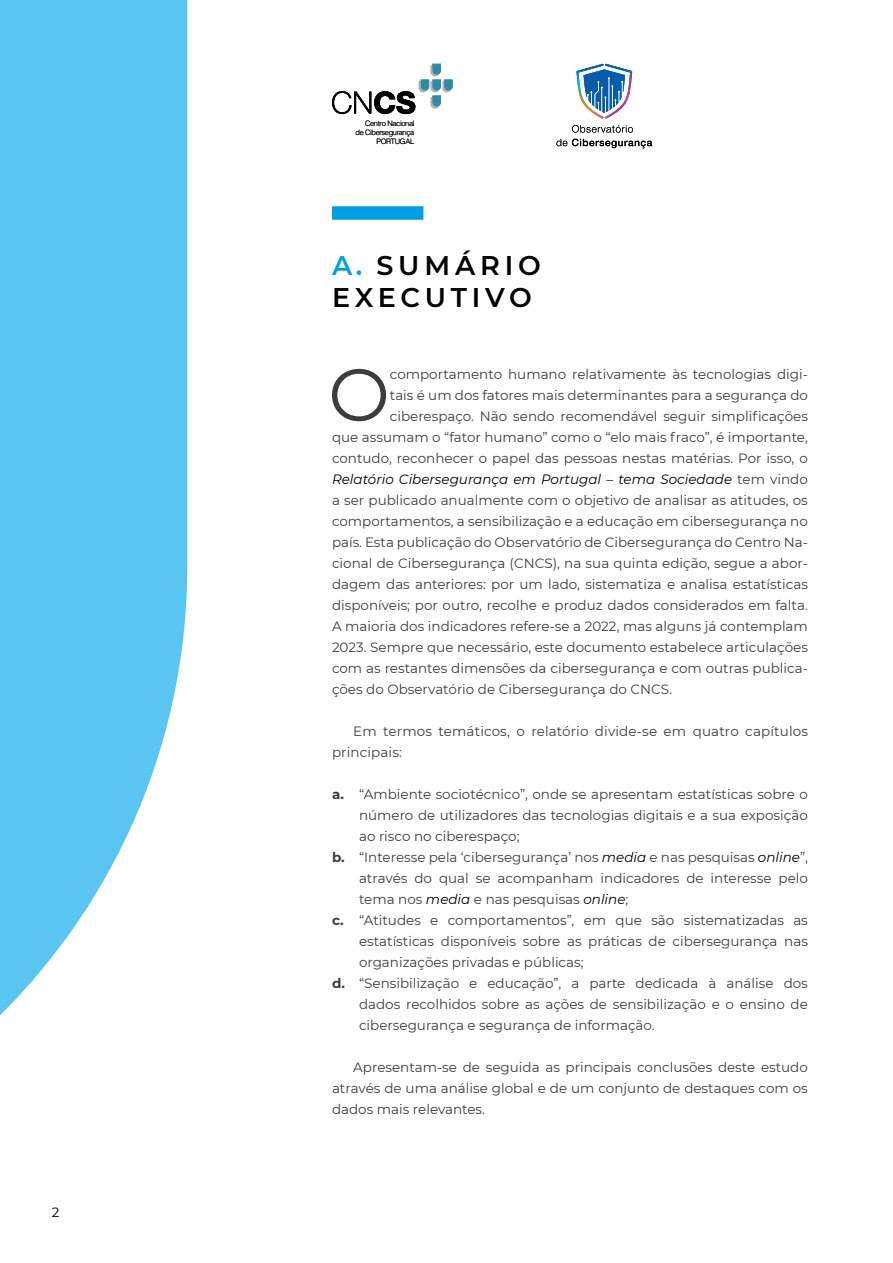
<style>
.page{position:relative;width:893px;height:1263px;background:#fff}
.page>*{position:absolute;margin:0;border:0;box-sizing:border-box;transform-origin:0 0}
.t1{font:73.5px "Montserrat";color:#3c3c3b}
.t2{font:600 27px/32.4px "Montserrat";letter-spacing:.18em;color:#000}
.t3{font:13.5px/21px "Montserrat";color:#3c3c3b}
.t4{font:italic 13.5px "Montserrat";color:#000}
.t5{font:13.5px "Montserrat";color:#000}
.t6{font:300 7.5px/9px "Helvetica";letter-spacing:-.04em;color:#000;text-align:right}
.s1{color:#009fe3}
.s2{font-style:normal;color:#3c3c3b}
.s3{font-weight:700}
.s4{font-style:italic;color:#000}
</style>
<div class="page">
<img style="left:576px;top:64px;width:56px;height:55px">
<img style="left:415px;top:63px;width:36px;height:47px">
<svg style="left:0;top:0;width:187px;height:1015px;background:#71ccf3"></svg>
<svg style="left:572px;top:125px;width:61px;height:8px"></svg>
<svg style="left:556px;top:139px;width:96px;height:9px"></svg>
<svg style="left:583px;top:69px;width:42px;height:44px"></svg>
<svg style="left:332px;top:91px;width:83px;height:23px"></svg>
<svg style="left:421px;top:64px;width:32px;height:26px"></svg>
<svg style="left:432px;top:96px;width:9px;height:10px"></svg>
<div style="left:332px;top:206px;width:91px;height:14px;background:#009fe3"></div>
<p class="t5" style="left:52px;top:1202px;width:9px">2</p>
<p class="t6" style="left:356px;top:118px;width:61px">Centro Nacional de Cibersegurança<br>PORTUGAL</p>
<h2 class="t2" style="left:332px;top:248px;width:210px"><span class="s1">A.</span> SUMÁRIO<br>EXECUTIVO</h2>
<h1 class="t1" style="left:328px;top:344px;width:63px">O</h1>
<p class="t3" style="left:390px;top:363px;width:420px">comportamento humano relativamente às tecnologias digi-</p>
<p class="t3" style="left:390px;top:384px;width:420px">tais é um dos fatores mais determinantes para a segurança do</p>
<p class="t3" style="left:390px;top:405px;width:420px">ciberespaço. Não sendo recomendável seguir simplificações</p>
<p class="t3" style="left:332px;top:426px;width:477px">que assumam o “fator humano” como o “elo mais fraco”, é importante,</p>
<p class="t3" style="left:332px;top:447px;width:477px">contudo, reconhecer o papel das pessoas nestas matérias. Por isso, o</p>
<p class="t4" style="left:332px;top:470px;width:477px">Relatório Cibersegurança em Portugal – tema Sociedade <span class="s2">tem vindo</span></p>
<p class="t3" style="left:332px;top:489px;width:477px">a ser publicado anualmente com o objetivo de analisar as atitudes, os</p>
<p class="t3" style="left:332px;top:510px;width:477px">comportamentos, a sensibilização e a educação em cibersegurança no</p>
<p class="t3" style="left:332px;top:531px;width:477px">país. Esta publicação do Observatório de Cibersegurança do Centro Na-</p>
<p class="t3" style="left:332px;top:552px;width:477px">cional de Cibersegurança (CNCS), na sua quinta edição, segue a abor-</p>
<p class="t3" style="left:332px;top:573px;width:477px">dagem das anteriores: por um lado, sistematiza e analisa estatísticas</p>
<p class="t3" style="left:332px;top:594px;width:477px">disponíveis; por outro, recolhe e produz dados considerados em falta.</p>
<p class="t3" style="left:332px;top:615px;width:477px">A maioria dos indicadores refere-se a 2022, mas alguns já contemplam</p>
<p class="t3" style="left:332px;top:636px;width:477px">2023. Sempre que necessário, este documento estabelece articulações</p>
<p class="t3" style="left:332px;top:657px;width:477px">com as restantes dimensões da cibersegurança e com outras publica-</p>
<p class="t3" style="left:332px;top:678px;width:342px">ções do Observatório de Cibersegurança do CNCS.</p>
<p class="t3" style="left:332px;top:720px;width:477px;text-indent:21px">Em termos temáticos, o relatório divide-se em quatro capítulos principais:</p>
<p class="t3" style="left:332px;top:783px;width:477px"><span class="s3">a.</span> “Ambiente sociotécnico”, onde se apresentam estatísticas sobre o</p>
<p class="t3" style="left:359px;top:804px;width:450px">número de utilizadores das tecnologias digitais e a sua exposição</p>
<p class="t3" style="left:359px;top:825px;width:162px">ao risco no ciberespaço;</p>
<p class="t3" style="left:332px;top:846px;width:477px"><span class="s3">b.</span> “Interesse pela ‘cibersegurança’ nos <span class="s4">media</span> e nas pesquisas <span class="s4">online</span>”,</p>
<p class="t3" style="left:359px;top:867px;width:450px">através do qual se acompanham indicadores de interesse pelo</p>
<p class="t3" style="left:359px;top:888px;width:271px">tema nos <span class="s4">media</span> e nas pesquisas <span class="s4">online</span>;</p>
<p class="t3" style="left:332px;top:909px;width:477px"><span class="s3">c.</span> “Atitudes e comportamentos”, em que são sistematizadas as</p>
<p class="t3" style="left:359px;top:930px;width:450px">estatísticas disponíveis sobre as práticas de cibersegurança nas</p>
<p class="t3" style="left:359px;top:951px;width:226px">organizações privadas e públicas;</p>
<p class="t3" style="left:332px;top:972px;width:477px"><span class="s3">d.</span> “Sensibilização e educação”, a parte dedicada à análise dos</p>
<p class="t3" style="left:359px;top:993px;width:450px">dados recolhidos sobre as ações de sensibilização e o ensino de</p>
<p class="t3" style="left:359px;top:1014px;width:297px">cibersegurança e segurança de informação.</p>
<p class="t3" style="left:332px;top:1056px;width:477px;text-align:justify;text-indent:21px">Apresentam-se de seguida as principais conclusões deste estudo através de uma análise global e de um conjunto de destaques com os dados mais relevantes.</p>
</div>
